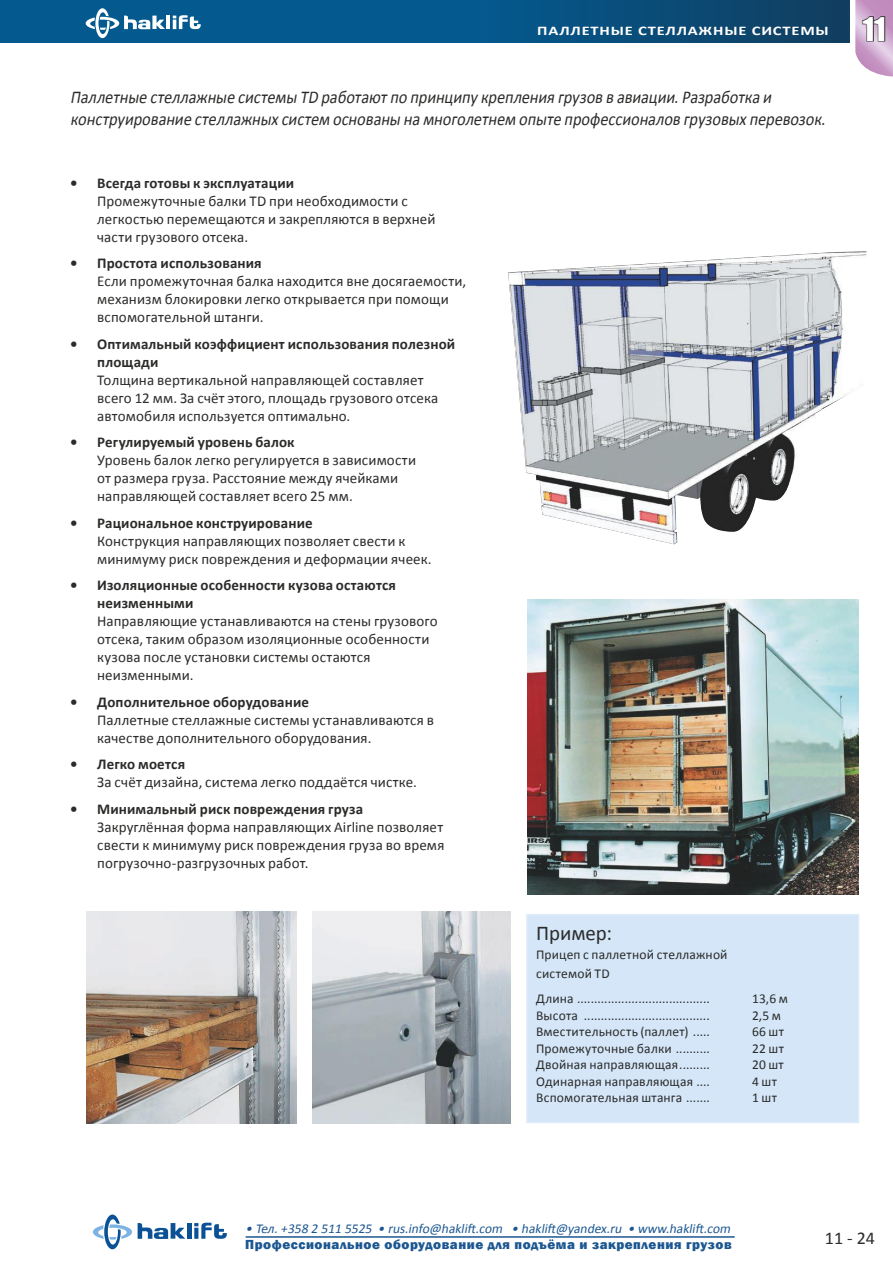
<style>
.page{position:relative;width:893px;height:1263px;background:#fff}
.page>*{position:absolute;margin:0;border:0;box-sizing:border-box;transform-origin:0 0}
.t1{font:30px "Impact";color:#fff}
.Innehåll_rubrik{font:21px "Calibri";color:#2b2b2a}
.Bröd_11p{font:italic 18px/22.5px "Calibri";color:#2b2b2a;scale:.9 1}
.t2{font:18px "Calibri";color:#2b2b2a}
.t3{font:15px/18px "Calibri";letter-spacing:.01em;color:#2b2b2a}
.Bröd_9p{font:13.5px "Calibri";letter-spacing:.015em;color:#2b2b2a}
.t4{font:italic 13.5px "Calibri";color:#1c5791}
.t5{font:800 13.5px "Franklin Gothic";letter-spacing:.04em;color:#1c5791}
.Mellanrubrik_fet_9p{font:13.5px "Calibri";letter-spacing:.015em;color:#2b2b2a}
.t6{font:700 13.2px "Calibri";letter-spacing:.05em;color:#fff;scale:1.25 1}
.s1{font-weight:700}
</style>
<div class="page">
<svg style="left:855px;top:0;width:38px;height:76px;background:#c7a4c6"></svg>
<div style="left:8px;top:0;width:841px;height:43px;background:linear-gradient(to right,#01609a,#0d466e)"></div>
<hr style="left:166px;top:16px;width:4px;height:13px;background:#fff">
<svg style="left:173px;top:15px;width:28px;height:14px"></svg>
<svg style="left:86px;top:8px;width:79px;height:30px"></svg>
<hr style="left:246px;top:1236px;width:489px;height:2px;background:#1c5791">
<hr style="left:187px;top:1223px;width:4px;height:16px;background:#0a5196">
<svg style="left:194px;top:1223px;width:33px;height:16px"></svg>
<svg style="left:138px;top:1223px;width:47px;height:16px"></svg>
<svg style="left:93px;top:1214px;width:39px;height:35px"></svg>
<img style="left:508px;top:251px;width:358px;height:293px">
<img style="left:527px;top:599px;width:331px;height:296px">
<img style="left:86px;top:911px;width:210px;height:212px">
<img style="left:313px;top:911px;width:198px;height:212px">
<div style="left:527px;top:915px;width:332px;height:207px;background:#d4e6f8"></div>
<div style="left:526px;top:914px;width:333px;height:209px;border:2px solid #dfecf9"></div>
<p class="t6" style="left:537px;top:22px;width:235px">ПАЛЛЕТНЫЕ СТЕЛЛАЖНЫЕ СИСТЕМЫ</p>
<p class="Bröd_11p" style="left:70px;top:86px;width:845px">Паллетные стеллажные системы TD работаютпо принципукрепления грузов в авиации.Разработка и конструирование стеллажныхсистем основаны на многолетнем опыте профессионалов грузовыхперевозок.</p>
<p class="t3" style="left:97px;top:174px;width:340px;text-indent:-27px"><span class="s1">• Всегда готовы к эксплуатации<br></span>Промежуточные балки TD при необходимости с легкостью перемещаются и закрепляются в верхней части грузового отсека.</p>
<p class="t3" style="left:97px;top:254px;width:371px;text-indent:-27px"><span class="s1">• Простота использования<br></span>Если промежуточная балка находится вне досягаемости, механизм блокировки легко открывается при помощи вспомогательной штанги.</p>
<p class="t3" style="left:97px;top:335px;width:360px;text-indent:-27px"><span class="s1">• Оптимальный коэффициент использования полезной площади<br></span>Толщина вертикальной направляющей составляет всего 12 мм. За счёт этого, площадь грузового отсека автомобиля используется оптимально.</p>
<p class="t3" style="left:97px;top:433px;width:320px;text-indent:-27px"><span class="s1">• Регулируемый уровень балок<br></span>Уровень балок легко регулируется в зависимости от размера груза. Расстояние между ячейками направляющей составляет всего 25 мм.</p>
<p class="t3" style="left:97px;top:514px;width:336px;text-indent:-27px"><span class="s1">• Рациональное конструирование<br></span>Конструкция направляющих позволяет свести к минимуму риск повреждения и деформации ячеек.</p>
<p class="t3" style="left:97px;top:576px;width:342px;text-indent:-27px"><span class="s1">• Изоляционные особенности кузова остаются неизменными<br></span>Направляющие устанавливаются на стены грузового отсека, таким образом изоляционные особенности кузова после установки системы остаются неизменными.</p>
<p class="t3" style="left:97px;top:693px;width:338px;text-indent:-27px"><span class="s1">• Дополнительное оборудование<br></span>Паллетные стеллажные системы устанавливаются в качестве дополнительного оборудования.</p>
<p class="t3" style="left:97px;top:755px;width:321px;text-indent:-27px"><span class="s1">• Легко моется<br></span>За счёт дизайна, система легко поддаётся чистке.</p>
<p class="t3" style="left:97px;top:800px;width:349px;text-indent:-27px"><span class="s1">• Минимальный риск повреждения груза </span>Закруглённая форма направляющих Airline позволяет свести к минимуму риск повреждения груза во время погрузочно-разгрузочных работ.</p>
<p class="Innehåll_rubrik" style="left:536px;top:919px;width:77px">Пример:</p>
<p class="Mellanrubrik_fet_9p" style="left:536px;top:946px;width:193px">Прицеп с паллетной стеллажной</p>
<p class="Mellanrubrik_fet_9p" style="left:536px;top:965px;width:75px">системой TD</p>
<p class="Bröd_9p" style="left:536px;top:990px;width:175px">Длина .......................................</p>
<p class="Bröd_9p" style="left:752px;top:990px;width:37px">13,6 м</p>
<p class="Bröd_9p" style="left:536px;top:1007px;width:175px">Высота .....................................</p>
<p class="Bröd_9p" style="left:752px;top:1007px;width:30px">2,5 м</p>
<p class="Bröd_9p" style="left:536px;top:1023px;width:175px">Вместительность (паллет) .....</p>
<p class="Bröd_9p" style="left:752px;top:1023px;width:33px">66 шт</p>
<p class="Bröd_9p" style="left:536px;top:1040px;width:175px">Промежуточные балки ..........</p>
<p class="Bröd_9p" style="left:752px;top:1040px;width:33px">22 шт</p>
<p class="Bröd_9p" style="left:536px;top:1056px;width:175px">Двойная направляющая.........</p>
<p class="Bröd_9p" style="left:752px;top:1056px;width:33px">20 шт</p>
<p class="Bröd_9p" style="left:536px;top:1073px;width:175px">Одинарная направляющая ....</p>
<p class="Bröd_9p" style="left:752px;top:1073px;width:26px">4 шт</p>
<p class="Bröd_9p" style="left:536px;top:1089px;width:175px">Вспомогательная штанга .......</p>
<p class="Bröd_9p" style="left:752px;top:1089px;width:26px">1 шт</p>
<h1 class="t1" style="left:863px;top:6px;width:24px">11</h1>
<p class="t4" style="left:246px;top:1220px;width:489px">• Тел.+358 2 511 5525 • rus.info@haklift.com • haklift@yandex.ru • www.haklift.com</p>
<p class="t5" style="left:245px;top:1236px;width:488px">Профессиональное оборудование для подъёма и закрепления грузов</p>
<p class="t2" style="left:825px;top:1227px;width:52px">11 - 24</p>
</div>
